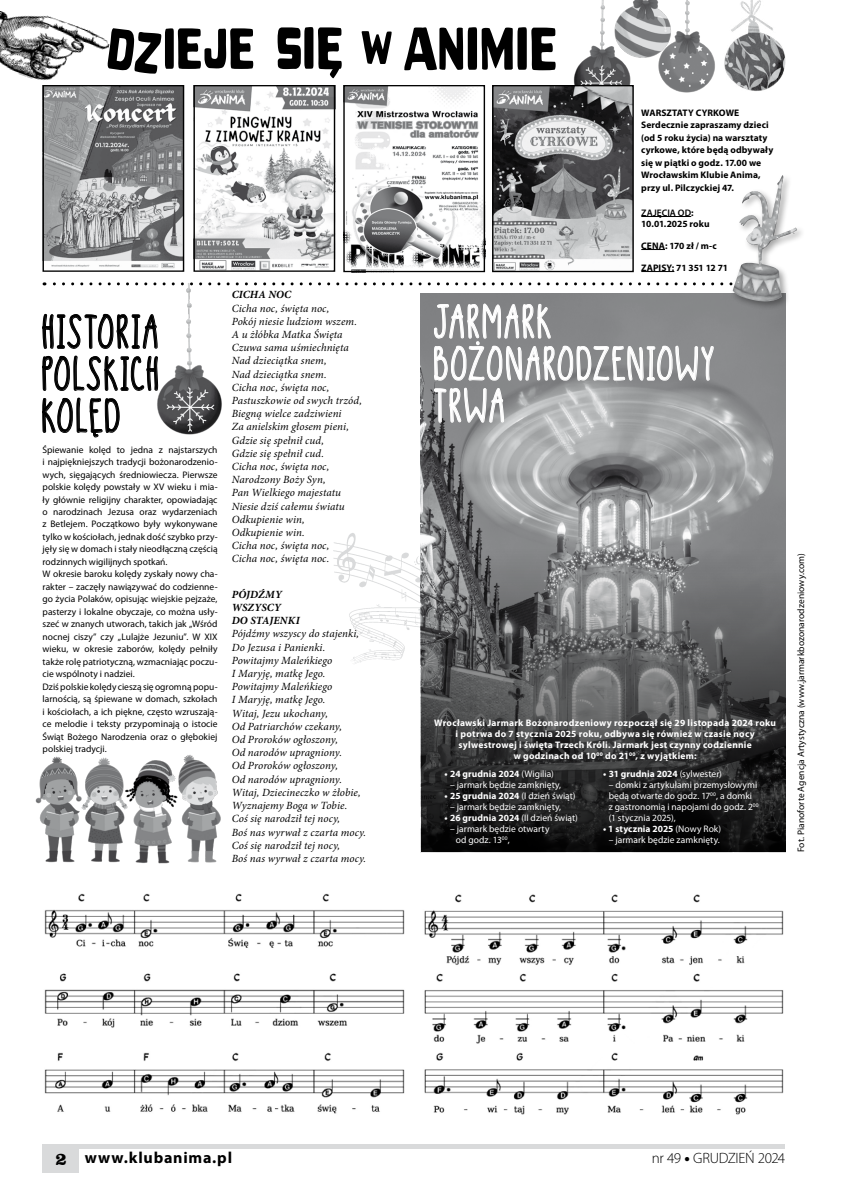
<style>
.page{position:relative;width:842px;height:1191px;background:#fff}
.page>*{position:absolute;margin:0;border:0;box-sizing:border-box;transform-origin:0 0}
.t1{font:700 37px/42px "DJB Sand Shoesanda Fez";letter-spacing:.05em;color:#fff;scale:.9 1}
.t2{font:700 37px/42px "DJB Sand Shoesanda Fez";letter-spacing:.055em;color:#000;text-align:justify;scale:.9 1}
.t3{font:700 16px "Myriad Pro";letter-spacing:.05em;color:#000}
.t4{font:300 15px "Myriad Pro";letter-spacing:-.025em;color:#000}
.t5{font:italic 11px/13.2px "Minion Pro";letter-spacing:.005em;color:#000}
.t6{font:italic 700 11px/13.2px "Minion Pro";letter-spacing:.005em;color:#000}
.t7{font:9.5px/12.5px "Myriad Pro";letter-spacing:.005em;color:#000}
.t8{font:700 9.5px/11px "Myriad Pro";letter-spacing:.015em;color:#fff;text-align:center}
.t9{font:9.5px/11px "Myriad Pro";letter-spacing:.005em;color:#fff}
.t10{font:700 9.5px/12.5px "Myriad Pro";letter-spacing:.005em;color:#000}
.t11{font:700 9.5px "Myriad Pro";letter-spacing:-.02em;color:#000}
.s1{font-weight:600}
.s2{font-weight:400}
.s3{font-family:"Clarendon BT";font-size:18px}
.s4{font-weight:900}
</style>
<div class="page">
<img style="left:333px;top:530px;width:88px;height:139px">
<img style="left:157px;top:285px;width:65px;height:150px">
<svg style="left:44px;top:282px;width:680px;height:3px"></svg>
<img style="left:195px;top:87px;width:138px;height:183px">
<div style="left:193px;top:85px;width:142px;height:187px;border:1px solid #000"></div>
<img style="left:45px;top:87px;width:137px;height:182px">
<div style="left:43px;top:85px;width:141px;height:187px;border:1px solid #000"></div>
<img style="left:345px;top:87px;width:138px;height:183px">
<div style="left:343px;top:85px;width:142px;height:187px;border:1px solid #000"></div>
<img style="left:0;top:11px;width:112px;height:88px">
<svg style="left:278px;top:27px;width:64px;height:52px"></svg>
<svg style="left:362px;top:31px;width:30px;height:33px"></svg>
<svg style="left:404px;top:27px;width:152px;height:43px"></svg>
<svg style="left:107px;top:28px;width:146px;height:46px"></svg>
<img style="left:44px;top:893px;width:361px;height:205px">
<img style="left:424px;top:894px;width:360px;height:221px">
<img style="left:421px;top:293px;width:364px;height:559px">
<img style="left:724px;top:0;width:62px;height:91px">
<img style="left:573px;top:0;width:142px;height:93px">
<img style="left:35px;top:755px;width:186px;height:109px">
<img style="left:57px;top:1104px;width:323px;height:10px">
<div style="left:729px;top:172px;width:91px;height:151px;background:#000;opacity:.36"></div>
<img style="left:733px;top:175px;width:64px;height:129px">
<img style="left:494px;top:87px;width:138px;height:183px">
<div style="left:492px;top:85px;width:142px;height:187px;border:1px solid #000"></div>
<hr style="left:641px;top:216px;width:50px;height:1px;background:#000">
<svg style="left:641px;top:249px;width:24px;height:1px"></svg>
<hr style="left:641px;top:271px;width:33px;height:1px;background:#000">
<svg style="left:433px;top:303px;width:281px;height:78px;background:#979899"></svg>
<svg style="left:433px;top:387px;width:72px;height:36px;background:#9d9e9f"></svg>
<svg style="left:42px;top:313px;width:116px;height:36px"></svg>
<svg style="left:42px;top:355px;width:117px;height:36px"></svg>
<svg style="left:42px;top:397px;width:78px;height:40px"></svg>
<div style="left:43px;top:1144px;width:36px;height:28px;background:#d9dadb"></div>
<hr style="left:43px;top:1144px;width:742px;height:4px;background:#d9dadb">
<h1 class="t2" style="left:43px;top:312px;width:132px">HISTORIA POLSKICH KOLĘD</h1>
<p class="t7" style="left:43px;top:443px;width:177px">Śpiewanie kolęd to jedna z najstarszych i najpiękniejszych tradycji bożonarodzenio&shy;wych, sięgających średniowiecza. Pierwsze polskie kolędy powstały w XV wieku i mia&shy;ły głównie religijny charakter, opowiadając o narodzinach Jezusa oraz wydarzeniach z Betlejem. Początkowo były wykonywane tylko w kościołach, jednak dość szybko przy&shy;jęły się w domach i stały nieodłączną częścią rodzinnych wigilijnych spotkań.<br>W okresie baroku kolędy zyskały nowy cha&shy;rakter – zaczęły nawiązywać do codzienne&shy;go życia Polaków, opisując wiejskie pejzaże, pasterzy i lokalne obyczaje, co można usły&shy;szeć w znanych utworach, takich jak „Wśród nocnej ciszy” czy „Lulajże Jezuniu”. W XIX wieku, w okresie zaborów, kolędy pełniły także rolę patriotyczną, wzmacniając poczu&shy;cie wspólnoty i nadziei.<br>Dziś polskie kolędy cieszą się ogromną popu&shy;larnością, są śpiewane w domach, szkołach i kościołach, a ich piękne, często wzruszają&shy;ce melodie i teksty przypominają o istocie Świąt Bożego Narodzenia oraz o głębokiej polskiej tradycji.</p>
<p class="t6" style="left:232px;top:288px;width:61px">CICHA NOC</p>
<p class="t5" style="left:232px;top:301px;width:132px">Cicha noc, święta noc,<br>Pokój niesie ludziom wszem.<br>A u żłóbka Matka Święta<br>Czuwa sama uśmiechnięta<br>Nad dzieciątka snem,<br>Nad dzieciątka snem.<br>Cicha noc, święta noc,<br>Pastuszkowie od swych trzód,<br>Biegną wielce zadziwieni<br>Za anielskim głosem pieni,<br>Gdzie się spełnił cud,<br>Gdzie się spełnił cud.<br>Cicha noc, święta noc,<br>Narodzony Boży Syn,<br>Pan Wielkiego majestatu<br>Niesie dziś całemu światu<br>Odkupienie win,<br>Odkupienie win.<br>Cicha noc, święta noc,<br>Cicha noc, święta noc.</p>
<p class="t6" style="left:232px;top:587px;width:69px">PÓJDŹMY<br>WSZYSCY<br>DO STAJENKI</p>
<p class="t5" style="left:232px;top:627px;width:136px">Pójdźmy wszyscy do stajenki,<br>Do Jezusa i Panienki.<br>Powitajmy Maleńkiego<br>I Maryję, matkę Jego.<br>Powitajmy Maleńkiego<br>I Maryję, matkę Jego.<br>Witaj, Jezu ukochany,<br>Od Patriarchów czekany,<br>Od Proroków ogłoszony,<br>Od narodów upragniony.<br>Od Proroków ogłoszony,<br>Od narodów upragniony.<br>Witaj, Dziecineczko w żłobie,<br>Wyznajemy Boga w Tobie.<br>Coś się narodził tej nocy,<br>Boś nas wyrwał z czarta mocy.<br>Coś się narodził tej nocy,<br>Boś nas wyrwał z czarta mocy.</p>
<p class="t10" style="left:641px;top:106px;width:134px">Warsztaty cyrkowe<br>Serdecznie zapraszamy dzieci (od 5 roku życia) na warsztaty cyrkowe, które będą odbywały się w piątki o godz. 17.00 we<br>Wrocławskim Klubie Anima, przy ul. Pilczyckiej 47.</p>
<p class="t10" style="left:641px;top:206px;width:70px;line-height:11px"><span class="s1">ZAJĘCIA OD</span>:<br>10.01.2025 roku</p>
<p class="t10" style="left:641px;top:239px;width:77px">Cena: 170 zł / m-c</p>
<p class="t11" style="left:641px;top:261px;width:88px">Zapisy: 71 351 12 71</p>
<h1 class="t1" style="left:434px;top:302px;width:313px">JARMARK<br>BOŻONARODZENIOWY<br>TRWA</h1>
<p class="t8" style="left:434px;top:717px;width:343px">Wrocławski Jarmark Bożonarodzeniowy rozpoczął się 29 listopada 2024 roku i potrwa do 7 stycznia 2025 roku, odbywa się również w czasie nocy sylwestrowej i święta Trzech Króli. Jarmark jest czynny codziennie<br>w godzinach od 10<sup>00</sup> do 21<sup>00</sup>, z wyjątkiem:</p>
<p class="t8" style="left:444px;top:768px;width:111px">• 24 grudnia 2024 <span class="s2">(Wigilia)</span></p>
<p class="t9" style="left:450px;top:779px;width:112px">– jarmark będzie zamknięty,</p>
<p class="t8" style="left:444px;top:790px;width:132px">• 25 grudnia 2024 <span class="s2">(I dzień świąt)</span></p>
<p class="t9" style="left:450px;top:801px;width:112px">– jarmark będzie zamknięty,</p>
<p class="t8" style="left:444px;top:812px;width:135px">• 26 grudnia 2024 <span class="s2">(II dzień świąt)</span></p>
<p class="t9" style="left:456px;top:823px;width:95px;text-indent:-6px">– jarmark będzie otwarty od godz. 13<sup>00</sup>,</p>
<p class="t8" style="left:603px;top:768px;width:120px">• 31 grudnia 2024 <span class="s2">(sylwester)</span></p>
<p class="t9" style="left:609px;top:779px;width:151px">– domki z artykułami przemysłowymi będą otwarte do godz. 17<sup>00</sup>, a domki<br>z gastronomią i napojami do godz. 2<sup>00 </sup>(1 stycznia 2025),</p>
<p class="t8" style="left:603px;top:823px;width:120px">• 1 stycznia 2025 <span class="s2">(N owy Rok)</span></p>
<p class="t9" style="left:609px;top:834px;width:112px">– jarmark będzie zamknięty.</p>
<p class="t7" style="left:795px;top:852px;width:300px;rotate:-90deg">Fot. Pianoforte Agencja Artystyczna (www.jarmarkbozonarodzeniowy.com)</p>
<h2 class="t3" style="left:56px;top:1147px;width:178px"><span class="s3">2</span> www.klubanima.pl</h2>
<h3 class="t4" style="left:652px;top:1148px;width:135px">NR 49 <span class="s4">•</span> GRUDZIEŃ 2024</h3>
</div>
